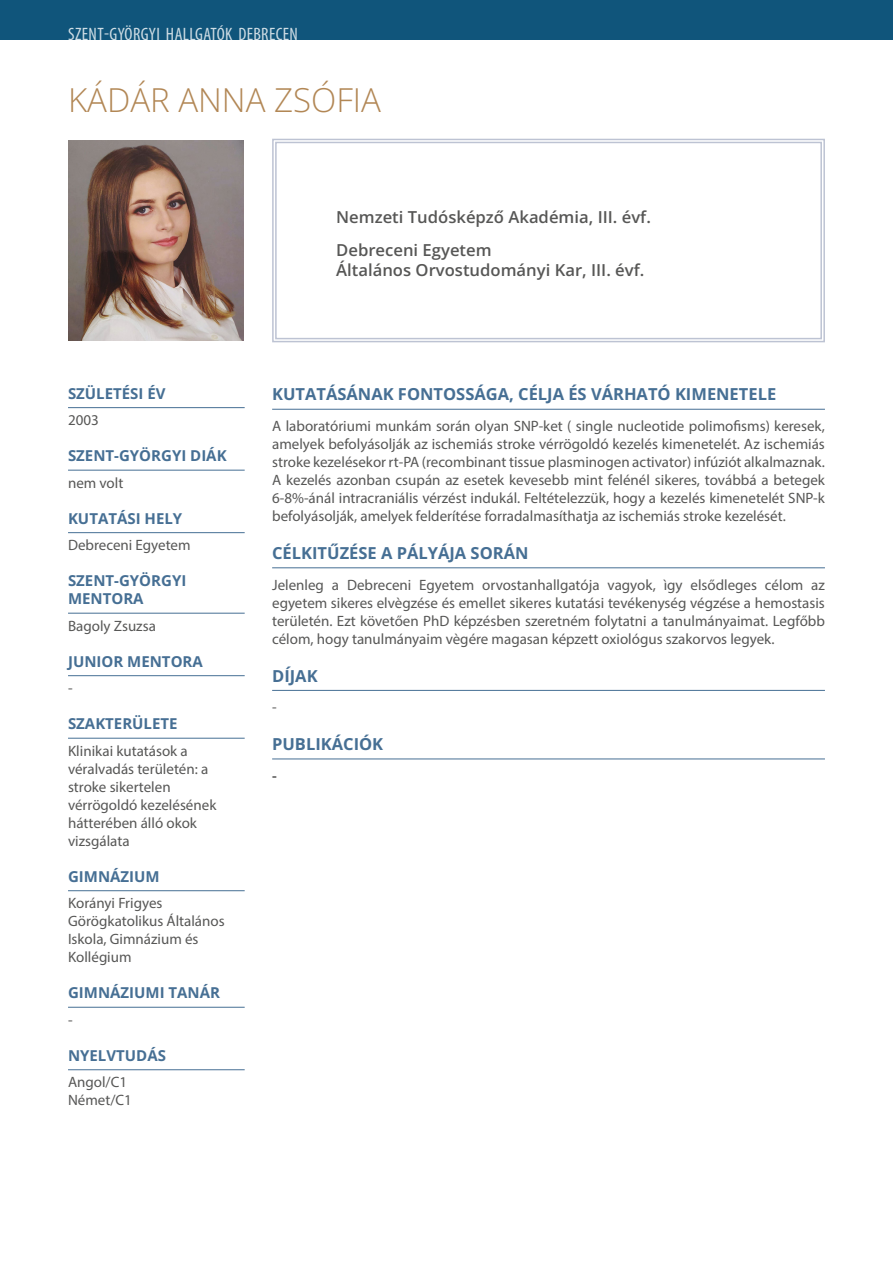
<style>
.page{position:relative;width:893px;height:1263px;background:#fff}
.page>*{position:absolute;margin:0;border:0;box-sizing:border-box;transform-origin:0 0}
.t1{font:300 33px "Open Sans";color:#b28755}
.t2{font:condensed 18px "Myriad Pro";letter-spacing:.02em;color:#fff}
.t3{font:700 16.5px "Open Sans";color:#466f94}
.t4{font:600 16.5px/32.5px "Open Sans";color:#575756}
.t5{font:15px/18px "Myriad Pro";color:#575756}
.t6{font:700 15px/18px "Open Sans";color:#466f94}
.t7{font:600 15px "Myriad Pro";color:#3c3c3b}
</style>
<div class="page">
<div style="left:0;top:0;width:893px;height:40px;background:#10557b"></div>
<svg style="left:272px;top:138px;width:553px;height:205px"></svg>
<div style="left:275px;top:142px;width:547px;height:197px;border:1px solid #bdc3d3"></div>
<hr style="left:68px;top:407px;width:177px;height:1px;background:#466f94">
<hr style="left:68px;top:470px;width:177px;height:1px;background:#466f94">
<hr style="left:68px;top:532px;width:177px;height:1px;background:#466f94">
<hr style="left:68px;top:613px;width:177px;height:1px;background:#466f94">
<hr style="left:68px;top:675px;width:177px;height:1px;background:#466f94">
<hr style="left:68px;top:738px;width:177px;height:1px;background:#466f94">
<hr style="left:68px;top:890px;width:177px;height:1px;background:#466f94">
<hr style="left:68px;top:1007px;width:177px;height:1px;background:#466f94">
<hr style="left:68px;top:1069px;width:177px;height:1px;background:#466f94">
<img style="left:68px;top:141px;width:176px;height:199px">
<hr style="left:272px;top:409px;width:553px;height:1px;background:#466f94">
<hr style="left:272px;top:567px;width:553px;height:1px;background:#466f94">
<hr style="left:272px;top:690px;width:553px;height:1px;background:#466f94">
<hr style="left:272px;top:758px;width:553px;height:1px;background:#466f94">
<p class="t2" style="left:68px;top:23px;width:231px">SZENT-GYÖRGYI HALLGATÓK DEBRECEN</p>
<h1 class="t1" style="left:68px;top:77px;width:315px">KÁDÁR ANNA ZSÓFIA</h1>
<p class="t6" style="left:68px;top:384px;width:99px">SZÜLETÉSI ÉV</p>
<p class="t5" style="left:68px;top:411px;width:32px">2003</p>
<p class="t6" style="left:68px;top:446px;width:160px">SZENT-GYÖRGYI DIÁK</p>
<p class="t5" style="left:68px;top:473px;width:57px">nem volt</p>
<p class="t6" style="left:68px;top:509px;width:116px">KUTATÁSI HELY</p>
<p class="t5" style="left:68px;top:536px;width:124px">Debreceni Egyetem</p>
<p class="t6" style="left:68px;top:571px;width:120px">SZENT-GYÖRGYI<br>MENTORA</p>
<p class="t5" style="left:68px;top:616px;width:89px">Bagoly Zsuzsa</p>
<p class="t6" style="left:68px;top:652px;width:136px">JUNIOR MENTORA</p>
<p class="t5" style="left:68px;top:679px;width:6px">-</p>
<p class="t6" style="left:68px;top:714px;width:111px">SZAKTERÜLETE</p>
<p class="t5" style="left:68px;top:741px;width:150px">Klinikai kutatások a véralvadás területén: a stroke sikertelen vérrögoldó kezelésének hátterében álló okok vizsgálata</p>
<p class="t6" style="left:68px;top:867px;width:93px">GIMNÁZIUM</p>
<p class="t5" style="left:68px;top:894px;width:158px">Korányi Frigyes<br>Görögkatolikus Általános<br>Iskola, Gimnázium és<br>Kollégium</p>
<p class="t6" style="left:68px;top:983px;width:153px">GIMNÁZIUMI TANÁR</p>
<p class="t5" style="left:68px;top:1010px;width:6px">-</p>
<p class="t6" style="left:68px;top:1046px;width:99px">NYELVTUDÁS</p>
<p class="t5" style="left:68px;top:1073px;width:65px">Angol/C1<br>Német/C1</p>
<p class="t4" style="left:336px;top:200px;width:316px">Nemzeti Tudósképző Akadémia, III. évf.<br>Debreceni Egyetem</p>
<p class="t4" style="left:336px;top:253px;width:310px">Általános Orvostudományi Kar, III. évf.</p>
<p class="t3" style="left:272px;top:383px;width:506px">KUTATÁSÁNAK FONTOSSÁGA, CÉLJA ÉS VÁRHATÓ KIMENETELE</p>
<p class="t5" style="left:272px;top:417px;width:554px;text-align:justify">A laboratóriumi munkám során olyan SNP-ket ( single nucleotide polimofisms) keresek, amelyek befolyásolják az ischemiás stroke vérrögoldó kezelés kimenetelét. Az ischemiás stroke kezelésekor rt-PA (recombinant tissue plasminogen activator) infúziót alkalmaznak.<br>A kezelés azonban csupán az esetek kevesebb mint felénél sikeres, továbbá a betegek 6-8%-ánál intracraniális vérzést indukál. Feltételezzük, hogy a kezelés kimenetelét SNP-k befolyásolják, amelyek felderítése forradalmasíthatja az ischemiás stroke kezelését.</p>
<p class="t3" style="left:272px;top:542px;width:258px">CÉLKITŰZÉSE A PÁLYÁJA SORÁN</p>
<p class="t5" style="left:272px;top:575px;width:554px;text-align:justify">Jelenleg a Debreceni Egyetem orvostanhallgatója vagyok, ìgy elsődleges célom az egyetem sikeres elvègzése és emellet sikeres kutatási tevékenység végzése a hemostasis területén. Ezt követően PhD képzésben szeretném folytatni a tanulmányaimat. Legfőbb célom, hogy tanulmányaim vègére magasan képzett oxiológus szakorvos legyek.</p>
<p class="t3" style="left:272px;top:664px;width:47px">DÍJAK</p>
<p class="t5" style="left:272px;top:698px;width:6px">-</p>
<p class="t3" style="left:272px;top:733px;width:113px">PUBLIKÁCIÓK</p>
<p class="t7" style="left:272px;top:766px;width:6px">-</p>
</div>
